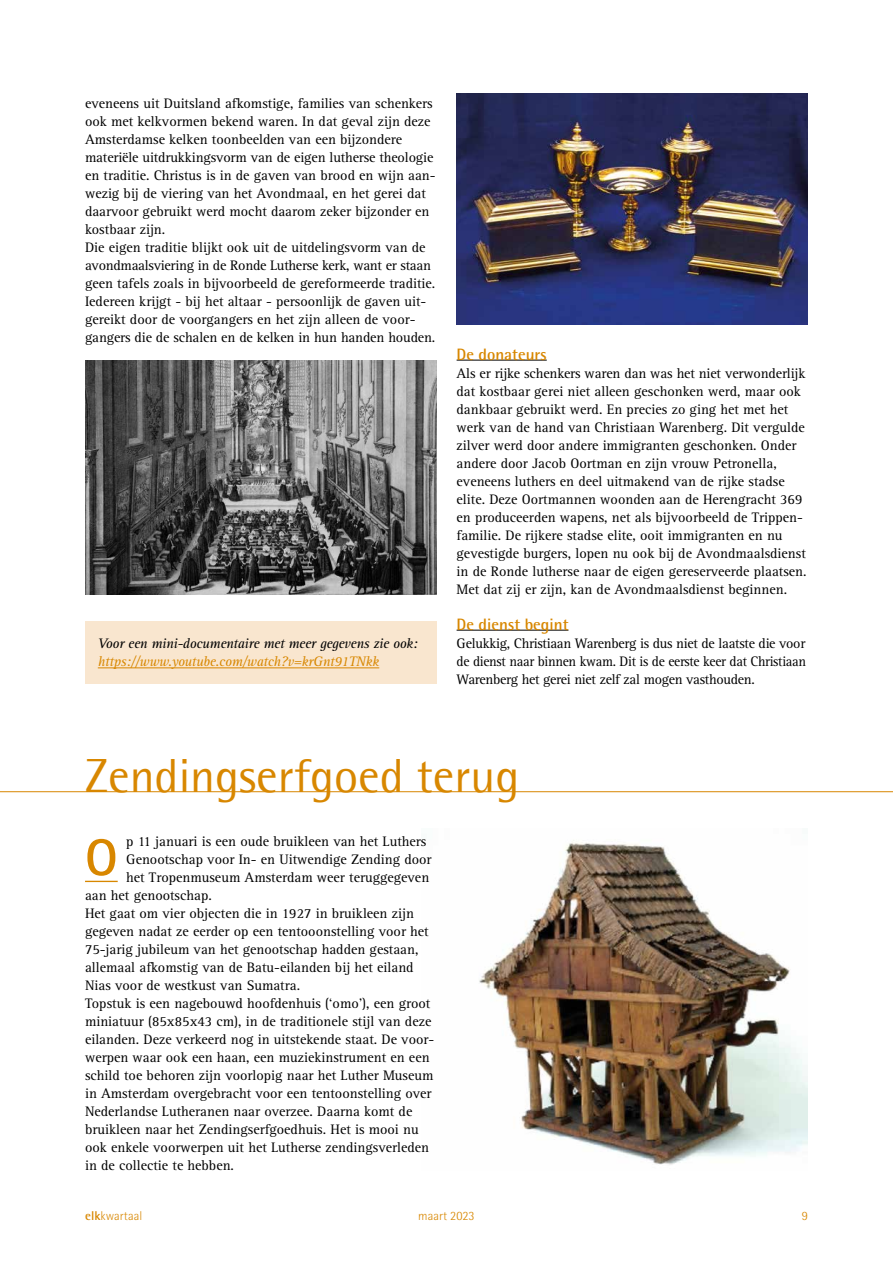
<style>
.page{position:relative;width:893px;height:1263px;background:#fff}
.page>*{position:absolute;margin:0;border:0;box-sizing:border-box;transform-origin:0 0}
.t1{font:700 51.9px "Rotis Sans Serif Std";color:#d88700}
.t2{font:48px "AT Rotis Semi Sans";color:#d88700}
.t3{font:700 16.5px "Rotis Semi Sans Std";color:#d88700}
.t4{font:14.25px/18px "Rotis Serif Std";color:#000}
.t5{font:italic 14.25px "Rotis Serif Std";letter-spacing:-.02em;color:#000}
.t6{font:italic 14.25px "Rotis Serif Std";letter-spacing:-.02em;color:#d88700}
.t7{font:300 12.75px "Rotis Semi Sans Std";color:#d88700}
.s1{font-weight:700}
</style>
<div class="page">
<img style="left:479px;top:840px;width:329px;height:325px">
<hr style="left:457px;top:360px;width:90px;height:1px;background:#000">
<hr style="left:457px;top:630px;width:111px;height:1px;background:#000">
<div style="left:85px;top:621px;width:351px;height:63px;background:#f9e6cf"></div>
<hr style="left:98px;top:667px;width:281px;height:1px;background:#d88700">
<img style="left:457px;top:94px;width:351px;height:230px">
<img style="left:85px;top:360px;width:351px;height:234px">
<hr style="left:0;top:791px;width:893px;height:1px;background:#d88700">
<hr style="left:85px;top:881px;width:33px;height:1px;background:#d88700">
<p class="t4" style="left:85px;top:95px;width:352px">eveneens uit Duitsland afkomstige, families van schenkers ook met kelkvormen bekend waren. In dat geval zijn deze Amsterdamse kelken toonbeelden van een bijzondere materiële uitdrukkingsvorm van de eigen lutherse theologie en traditie. Christus is in de gaven van brood en wijn aan&shy;wezig bij de viering van het Avondmaal, en het gerei dat daarvoor gebruikt werd mocht daarom zeker bijzonder en kostbaar zijn.<br>Die eigen traditie blijkt ook uit de uitdelingsvorm van de avondmaalsviering in de Ronde Lutherse kerk, want er staan geen tafels zoals in bijvoorbeeld de gereformeerde traditie.<br>Iedereen krijgt - bij het altaar - persoonlijk de gaven uit&shy;gereikt door de voorgangers en het zijn alleen de voor&shy;gangers die de schalen en de kelken in hun handen houden.</p>
<p class="t5" style="left:98px;top:635px;width:321px">Voor een mini-documentaire met meer gegevens zie ook:</p>
<p class="t6" style="left:98px;top:653px;width:283px">https://www.youtube.com/watch?v=krGnt91TNkk</p>
<p class="t3" style="left:457px;top:344px;width:92px">De donateurs</p>
<p class="t4" style="left:457px;top:365px;width:352px">Als er rijke schenkers waren dan was het niet verwonderlijk dat kostbaar gerei niet alleen geschonken werd, maar ook dankbaar gebruikt werd. En precies zo ging het met het werk van de hand van Christiaan Warenberg. Dit vergulde zilver werd door andere immigranten geschonken. Onder andere door Jacob Oortman en zijn vrouw Petronella, eveneens luthers en deel uitmakend van de rijke stadse elite. Deze Oortmannen woonden aan de Herengracht 369 en produceerden wapens, net als bijvoorbeeld de Trippen&shy;familie. De rijkere stadse elite, ooit immigranten en nu gevestigde burgers, lopen nu ook bij de Avondmaalsdienst in de Ronde lutherse naar de eigen gereserveerde plaatsen.<br>Met dat zij er zijn, kan de Avondmaalsdienst beginnen.</p>
<p class="t3" style="left:457px;top:614px;width:113px">De dienst begint</p>
<p class="t4" style="left:457px;top:635px;width:351px;text-align:justify">Gelukkig, Christiaan Warenberg is dus niet de laatste die voor de dienst naar binnen kwam. Dit is de eerste keer dat Christiaan Warenberg het gerei niet zelf zal mogen vasthouden.</p>
<h2 class="t2" style="left:85px;top:747px;width:436px">Zendingserfgoed terug</h2>
<p class="t4" style="left:126px;top:833px;width:302px">p 11 januari is een oude bruikleen van het Luthers</p>
<p class="t4" style="left:126px;top:851px;width:307px">Genootschap voor In- en Uitwendige Zending door</p>
<p class="t4" style="left:126px;top:869px;width:305px">het Tropenmuseum Amsterdam weer teruggegeven</p>
<p class="t4" style="left:85px;top:887px;width:128px">aan het genootschap.</p>
<p class="t4" style="left:85px;top:905px;width:330px">Het gaat om vier objecten die in 1927 in bruikleen zijn</p>
<p class="t4" style="left:85px;top:923px;width:345px">gegeven nadat ze eerder op een tentooonstelling voor het</p>
<p class="t4" style="left:85px;top:941px;width:335px">75-jarig jubileum van het genootschap hadden gestaan,</p>
<p class="t4" style="left:85px;top:959px;width:330px">allemaal afkomstig van de Batu-eilanden bij het eiland</p>
<p class="t4" style="left:85px;top:977px;width:217px">Nias voor de westkust van Sumatra.</p>
<p class="t4" style="left:85px;top:995px;width:347px">Topstuk is een nagebouwd hoofdenhuis (‘omo’), een groot</p>
<p class="t4" style="left:85px;top:1013px;width:348px">miniatuur (85x85x43 cm), in de traditionele stijl van deze</p>
<p class="t4" style="left:85px;top:1031px;width:351px">eilanden. Deze verkeerd nog in uitstekende staat. De voor-</p>
<p class="t4" style="left:85px;top:1049px;width:346px">werpen waar ook een haan, een muziekinstrument en een</p>
<p class="t4" style="left:85px;top:1067px;width:350px">schild toe behoren zijn voorlopig naar het Luther Museum</p>
<p class="t4" style="left:85px;top:1085px;width:348px">in Amsterdam overgebracht voor een tentoonstelling over</p>
<p class="t4" style="left:85px;top:1103px;width:329px">Nederlandse Lutheranen naar overzee. Daarna komt de</p>
<p class="t4" style="left:85px;top:1121px;width:335px">bruikleen naar het Zendingserfgoedhuis. Het is mooi nu</p>
<p class="t4" style="left:85px;top:1139px;width:345px">ook enkele voorwerpen uit het Lutherse zendingsverleden</p>
<p class="t4" style="left:85px;top:1157px;width:151px">in de collectie te hebben.</p>
<h1 class="t1" style="left:85px;top:825px;width:34px">O</h1>
<p class="t7" style="left:85px;top:1208px;width:59px"><span class="s1">elk</span>kwartaal</p>
<p class="t7" style="left:418px;top:1208px;width:58px">maart 2023</p>
<p class="t7" style="left:802px;top:1208px;width:8px">9</p>
</div>
